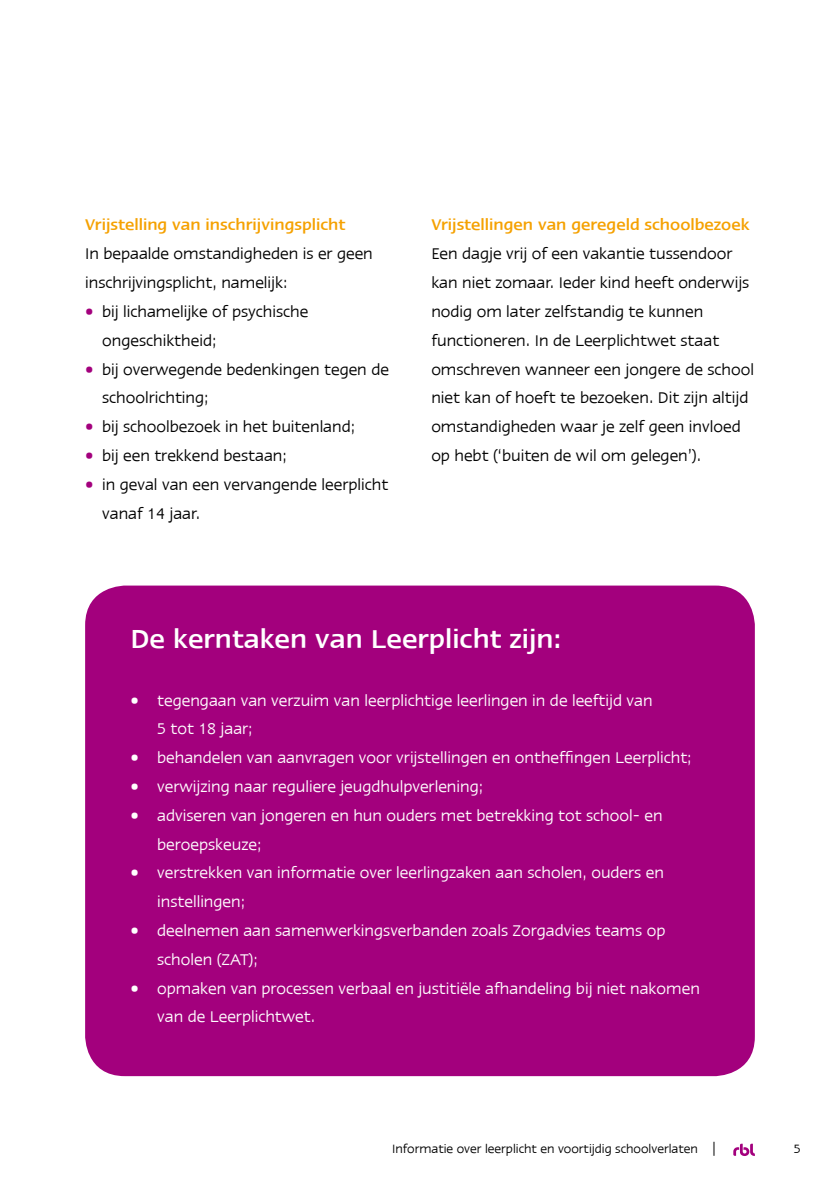
<style>
.page{position:relative;width:840px;height:1191px;background:#fff}
.page>*{position:absolute;margin:0;border:0;box-sizing:border-box;transform-origin:0 0}
.Standaard{font:500 30px "Linotype Ergo";color:#fff}
.t1{font:18px/28.8px "Linotype Ergo";color:#000}
.t2{font:18px/28.8px "Linotype Ergo";color:#fff}
.t3{font:500 18px "Linotype Ergo";color:#f5a100}
.t4{font:14px "Linotype Ergo";color:#000}
.s1{color:#a3007d}
</style>
<div class="page">
<svg style="left:733px;top:1143px;width:21px;height:13px"></svg>
<div style="left:85px;top:585px;width:669px;height:491px;background:#a3007d;border-radius:40px"></div>
<p class="t3" style="left:85px;top:215px;width:262px">Vrijstelling van inschrijvingsplicht</p>
<p class="t1" style="left:85px;top:239px;width:289px">In bepaalde omstandigheden is er geen inschrijvingsplicht, namelijk:</p>
<p class="t1" style="left:102px;top:297px;width:207px;text-indent:-17px"><span class="s1">•</span> bij lichamelijke of psychische ongeschiktheid;</p>
<p class="t1" style="left:102px;top:354px;width:288px;text-indent:-17px"><span class="s1">•</span> bij overwegende bedenkingen tegen de schoolrichting;</p>
<p class="t1" style="left:85px;top:412px;width:271px"><span class="s1">•</span> bij schoolbezoek in het buitenland;</p>
<p class="t1" style="left:85px;top:441px;width:203px"><span class="s1">•</span> bij een trekkend bestaan;</p>
<p class="t1" style="left:102px;top:469px;width:287px;text-indent:-17px"><span class="s1">•</span> in geval van een vervangende leerplicht vanaf 14 jaar.</p>
<p class="t3" style="left:431px;top:215px;width:319px">Vrijstellingen van geregeld schoolbezoek</p>
<p class="t1" style="left:431px;top:239px;width:324px">Een dagje vrij of een vakantie tussendoor kan niet zomaar. Ieder kind heeft onderwijs nodig om later zelfstandig te kunnen functioneren. In de Leerplichtwet staat omschreven wanneer een jongere de school niet kan of hoeft te bezoeken. Dit zijn altijd omstandigheden waar je zelf geen invloed op hebt (‘buiten de wil om gelegen’).</p>
<p class="Standaard" style="left:130px;top:623px;width:432px">De kerntaken van Leerplicht zijn:</p>
<p class="t2" style="left:157px;top:685px;width:496px;text-indent:-27px">• tegengaan van verzuim van leerplichtige leerlingen in de leeftijd van<br>5 tot 18 jaar;</p>
<p class="t2" style="left:130px;top:743px;width:562px">• behandelen van aanvragen voor vrijstellingen en ontheffingen Leerplicht;</p>
<p class="t2" style="left:130px;top:772px;width:354px">• verwijzing naar reguliere jeugdhulpverlening;</p>
<p class="t2" style="left:157px;top:800px;width:506px;text-indent:-27px">• adviseren van jongeren en hun ouders met betrekking tot school- en beroepskeuze;</p>
<p class="t2" style="left:157px;top:858px;width:508px;text-indent:-27px">• verstrekken van informatie over leerlingzaken aan scholen, ouders en instellingen;</p>
<p class="t2" style="left:157px;top:916px;width:509px;text-indent:-27px">• deelnemen aan samenwerkingsverbanden zoals Zorgadvies teams op scholen (ZAT);</p>
<p class="t2" style="left:157px;top:973px;width:544px;text-indent:-27px">• opmaken van processen verbaal en justitiële afhandeling bij niet nakomen van de Leerplichtwet.</p>
<p class="t4" style="left:392px;top:1141px;width:326px">Informatie over leerplicht en voortijdig schoolverlaten |</p>
<p class="t4" style="left:793px;top:1141px;width:8px">5</p>
</div>
